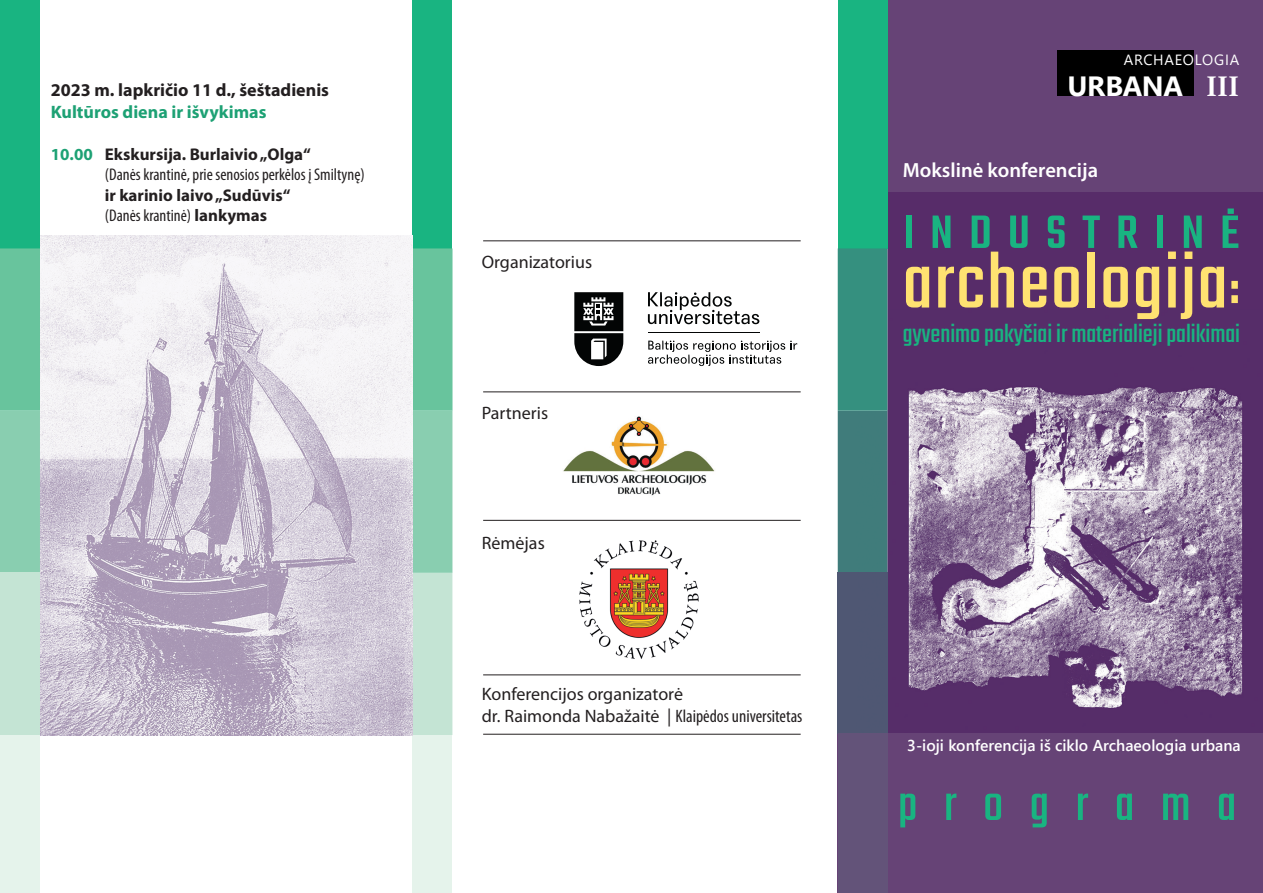
<style>
.page{position:relative;width:1263px;height:893px;background:#fff}
.page>*{position:absolute;margin:0;border:0;box-sizing:border-box;transform-origin:0 0}
.t1{font:83.55px "Teko";letter-spacing:.02em;color:#ffe271}
.t2{font:54px "Teko";letter-spacing:.49em;color:#19b481}
.t3{font:500 51.3px "Teko";letter-spacing:.31em;color:#19b481}
.t4{font:700 28.5px "Constantia";color:#fff}
.t5{font:700 27.75px "Segoe UI";letter-spacing:-.01em;color:#fff}
.t6{font:27.3px "Teko";color:#19b481}
.t7{font:600 20.55px "Myriad Pro";color:#fff}
.t8{font:18px/21.6px "Myriad Pro";color:#231f20}
.t9{font:700 18px "Myriad Pro";color:#231f20}
.t10{font:700 18px "Myriad Pro";color:#1da174}
.t11{font:condensed 16.95px/20.4px "Myriad Pro";color:#231f20}
.t12{font:700 16.95px/20.4px "Myriad Pro";color:#231f20}
.t13{font:600 15.75px "Segoe UI";color:#fff}
.t14{font:14.7px "Segoe UI";letter-spacing:.055em;color:#fff}
.s1{font-weight:700;font-stretch:normal;color:#1da174}
.s2{font-weight:700;font-stretch:normal}
.s3{font-weight:400;font-stretch:condensed}
.s4{font-stretch:condensed}
.s5{font-size:63.75px}
</style>
<div class="page">
<img style="left:887px;top:191px;width:376px;height:543px">
<div style="left:839px;top:0;width:424px;height:191px;background:#664376"></div>
<div style="left:1057px;top:50px;width:136px;height:46px;background:#000"></div>
<div style="left:838px;top:734px;width:425px;height:159px;background:#664376"></div>
<div style="left:838px;top:0;width:49px;height:248px;background:#19b481"></div>
<img style="left:838px;top:248px;width:49px;height:486px">
<div style="left:838px;top:734px;width:49px;height:159px;background:#635379"></div>
<div style="left:412px;top:0;width:40px;height:248px;background:#19b481"></div>
<svg style="left:412px;top:248px;width:40px;height:487px;background:#9ad3ba"></svg>
<div style="left:412px;top:735px;width:40px;height:158px;background:#e5f3eb"></div>
<div style="left:0;top:0;width:40px;height:248px;background:#19b481"></div>
<svg style="left:0;top:248px;width:40px;height:325px;background:#78c9a6"></svg>
<div style="left:0;top:573px;width:40px;height:162px;background:#c4e4d4"></div>
<div style="left:0;top:735px;width:40px;height:158px;background:#e5f3eb"></div>
<img style="left:563px;top:416px;width:152px;height:80px">
<img style="left:579px;top:540px;width:120px;height:119px">
<svg style="left:574px;top:292px;width:49px;height:74px"></svg>
<svg style="left:648px;top:341px;width:149px;height:25px"></svg>
<hr style="left:648px;top:332px;width:111px;height:1px;background:#030505">
<svg style="left:648px;top:292px;width:111px;height:32px"></svg>
<hr style="left:483px;top:391px;width:318px;height:1px;background:#231f20">
<hr style="left:483px;top:520px;width:318px;height:1px;background:#231f20">
<hr style="left:483px;top:734px;width:318px;height:1px;background:#231f20">
<hr style="left:483px;top:674px;width:318px;height:1px;background:#231f20">
<hr style="left:483px;top:240px;width:318px;height:1px;background:#231f20">
<img style="left:40px;top:235px;width:372px;height:500px">
<p class="t9" style="left:51px;top:78px;width:280px">2023 m. lapkričio 11 d., šeštadienis</p>
<p class="t10" style="left:51px;top:100px;width:217px">Kultūros diena ir išvykimas</p>
<p class="t11" style="left:105px;top:144px;width:261px;text-indent:-54px"><span class="s1">10.00</span> <span class="s2">Ekskursija. Burlaivio „Olga“<br></span>(Danės krantinė, prie senosios perkėlos į Smiltynę)</p>
<p class="t12" style="left:105px;top:184px;width:187px">ir karinio laivo „Sudūvis“ <span class="s3">(Danės krantinė)</span> lankymas</p>
<p class="t8" style="left:482px;top:251px;width:112px">Organizatorius</p>
<p class="t8" style="left:482px;top:402px;width:68px">Partneris</p>
<p class="t8" style="left:482px;top:532px;width:64px">Rėmėjas</p>
<p class="t8" style="left:482px;top:683px;width:322px">Konferencijos organizatorė<br>dr. Raimonda Nabažaitė | <span class="s4">Klaipėdos universitetas</span></p>
<p class="t14" style="left:1124px;top:46px;width:117px">ARCHAEOLOGIA</p>
<h3 class="t4" style="left:1206px;top:66px;width:35px">III</h3>
<h3 class="t5" style="left:1067px;top:60px;width:117px">URBANA</h3>
<p class="t7" style="left:903px;top:157px;width:197px">Mokslinė konferencija</p>
<h3 class="t3" style="left:903px;top:202px;width:338px">INDUSTRINĖ</h3>
<h1 class="t1" style="left:903px;top:235px;width:339px">archeologija<span class="s5">:</span></h1>
<h3 class="t6" style="left:903px;top:318px;width:339px">gyvenimo pokyčiai ir materialieji palikimai</h3>
<p class="t13" style="left:907px;top:730px;width:335px">3-ioji konferencija iš ciklo Archaeologia urbana</p>
<h2 class="t2" style="left:898px;top:773px;width:340px">programa</h2>
</div>
